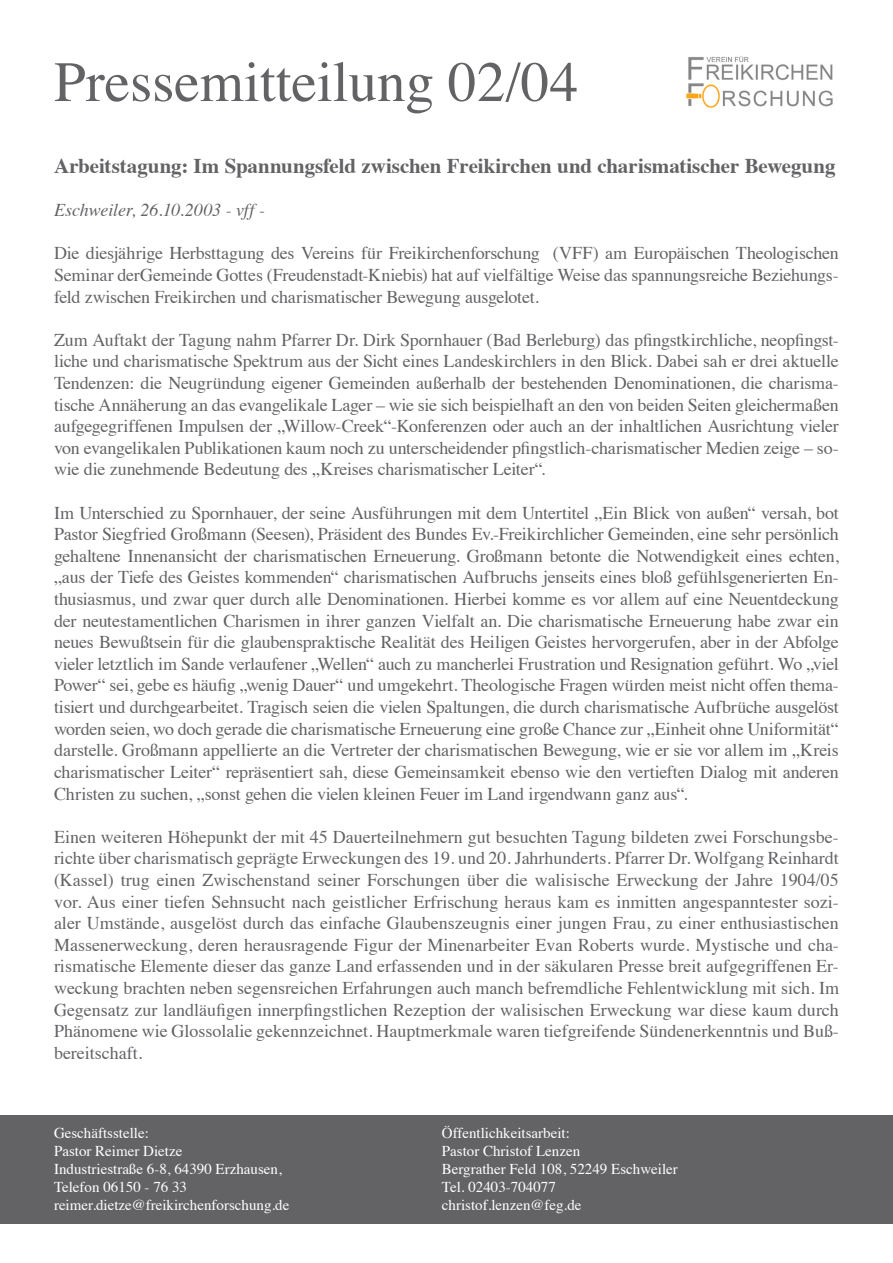
<style>
.page{position:relative;width:893px;height:1263px;background:#fff}
.page>*{position:absolute;margin:0;border:0;box-sizing:border-box;transform-origin:0 0}
.t1{font:57px "Times";color:#636366}
.t2{font:700 21px "Times";letter-spacing:-.005em;color:#636366}
.t3{font:18px/21.6px "Times";letter-spacing:-.01em;color:#636366;text-align:justify}
.t4{font:italic 18px "Times";letter-spacing:-.005em;color:#636366}
.t5{font:15px/18px "Times";color:#fff}
</style>
<div class="page">
<img style="left:686px;top:56px;width:147px;height:52px">
<div style="left:0;top:1115px;width:893px;height:109px;background:#636366"></div>
<h1 class="t1" style="left:54px;top:29px;width:526px">Pressemitteilung 02/04</h1>
<p class="t2" style="left:54px;top:146px;width:783px">Arbeitstagung: Im Spannungsfeld zwischen Freikirchen und charismatischer Bewegung</p>
<p class="t4" style="left:54px;top:195px;width:213px">Eschweiler, 26.10.2003 - vff -</p>
<p class="t3" style="left:54px;top:241px;width:786px">Die diesjährige Herbsttagung des Vereins für Freikirchenforschung (VFF) am Europäischen Theologischen Seminar derGemeinde Gottes (Freudenstadt-Kniebis) hat auf vielfältige Weise das spannungsreiche Beziehungs&shy;feld zwischen Freikirchen und charismatischer Bewegung ausgelotet.</p>
<p class="t3" style="left:54px;top:327px;width:786px">Zum Auftakt der Tagung nahm Pfarrer Dr. Dirk Spornhauer (Bad Berleburg) das pfingstkirchliche, neopfingst&shy;liche und charismatische Spektrum aus der Sicht eines Landeskirchlers in den Blick. Dabei sah er drei aktuelle Tendenzen: die Neugründung eigener Gemeinden außerhalb der bestehenden Denominationen, die charisma&shy;tische Annäherung an das evangelikale Lager – wie sie sich beispielhaft an den von beiden Seiten gleichermaßen aufgegegriffenen Impulsen der „Willow-Creek“-Konferenzen oder auch an der inhaltlichen Ausrichtung vieler von evangelikalen Publikationen kaum noch zu unterscheidender pfingstlich-charismatischer Medien zeige – so&shy;wie die zunehmende Bedeutung des „Kreises charismatischer Leiter“.</p>
<p class="t3" style="left:54px;top:500px;width:786px">Im Unterschied zu Spornhauer, der seine Ausführungen mit dem Untertitel „Ein Blick von außen“ versah, bot Pastor Siegfried Großmann (Seesen), Präsident des Bundes Ev.-Freikirchlicher Gemeinden, eine sehr persönlich gehaltene Innenansicht der charismatischen Erneuerung. Großmann betonte die Notwendigkeit eines echten, „aus der Tiefe des Geistes kommenden“ charismatischen Aufbruchs jenseits eines bloß gefühlsgenerierten En&shy;thusiasmus, und zwar quer durch alle Denominationen. Hierbei komme es vor allem auf eine Neuentdeckung der neutestamentlichen Charismen in ihrer ganzen Vielfalt an. Die charismatische Erneuerung habe zwar ein neues Bewußtsein für die glaubenspraktische Realität des Heiligen Geistes hervorgerufen, aber in der Abfolge vieler letztlich im Sande verlaufener „Wellen“ auch zu mancherlei Frustration und Resignation geführt. Wo „viel Power“ sei, gebe es häufig „wenig Dauer“ und umgekehrt. Theologische Fragen würden meist nicht offen thema&shy;tisiert und durchgearbeitet. Tragisch seien die vielen Spaltungen, die durch charismatische Aufbrüche ausgelöst worden seien, wo doch gerade die charismatische Erneuerung eine große Chance zur „Einheit ohne Uniformität“ darstelle. Großmann appellierte an die Vertreter der charismatischen Bewegung, wie er sie vor allem im „Kreis charismatischer Leiter“ repräsentiert sah, diese Gemeinsamkeit ebenso wie den vertieften Dialog mit anderen Christen zu suchen, „sonst gehen die vielen kleinen Feuer im Land irgendwann ganz aus“.</p>
<p class="t3" style="left:54px;top:824px;width:786px">Einen weiteren Höhepunkt der mit 45 Dauerteilnehmern gut besuchten Tagung bildeten zwei Forschungsbe&shy;richte über charismatisch geprägte Erweckungen des 19. und 20. Jahrhunderts. Pfarrer Dr. Wolfgang Reinhardt (Kassel) trug einen Zwischenstand seiner Forschungen über die walisische Erweckung der Jahre 1904/05 vor. Aus einer tiefen Sehnsucht nach geistlicher Erfrischung heraus kam es inmitten angespanntester sozi&shy;aler Umstände, ausgelöst durch das einfache Glaubenszeugnis einer jungen Frau, zu einer enthusiastischen Massenerweckung, deren herausragende Figur der Minenarbeiter Evan Roberts wurde. Mystische und cha&shy;rismatische Elemente dieser das ganze Land erfassenden und in der säkularen Presse breit aufgegriffenen Er&shy;weckung brachten neben segensreichen Erfahrungen auch manch befremdliche Fehlentwicklung mit sich. Im Gegensatz zur landläufigen innerpfingstlichen Rezeption der walisischen Erweckung war diese kaum durch Phänomene wie Glossolalie gekennzeichnet. Hauptmerkmale waren tiefgreifende Sündenerkenntnis und Buß&shy;bereitschaft.</p>
<p class="t5" style="left:54px;top:1123px;width:237px">Geschäftsstelle:<br>Pastor Reimer Dietze<br>Industriestraße 6-8, 64390 Erzhausen,<br>Telefon 06150 - 76 33 reimer.dietze@freikirchenforschung.de</p>
<p class="t5" style="left:442px;top:1123px;width:237px">Öffentlichkeitsarbeit:<br>Pastor Christof Lenzen<br>Bergrather Feld 108, 52249 Eschweiler<br>Tel. 02403-704077 christof.lenzen@feg.de</p>
</div>
